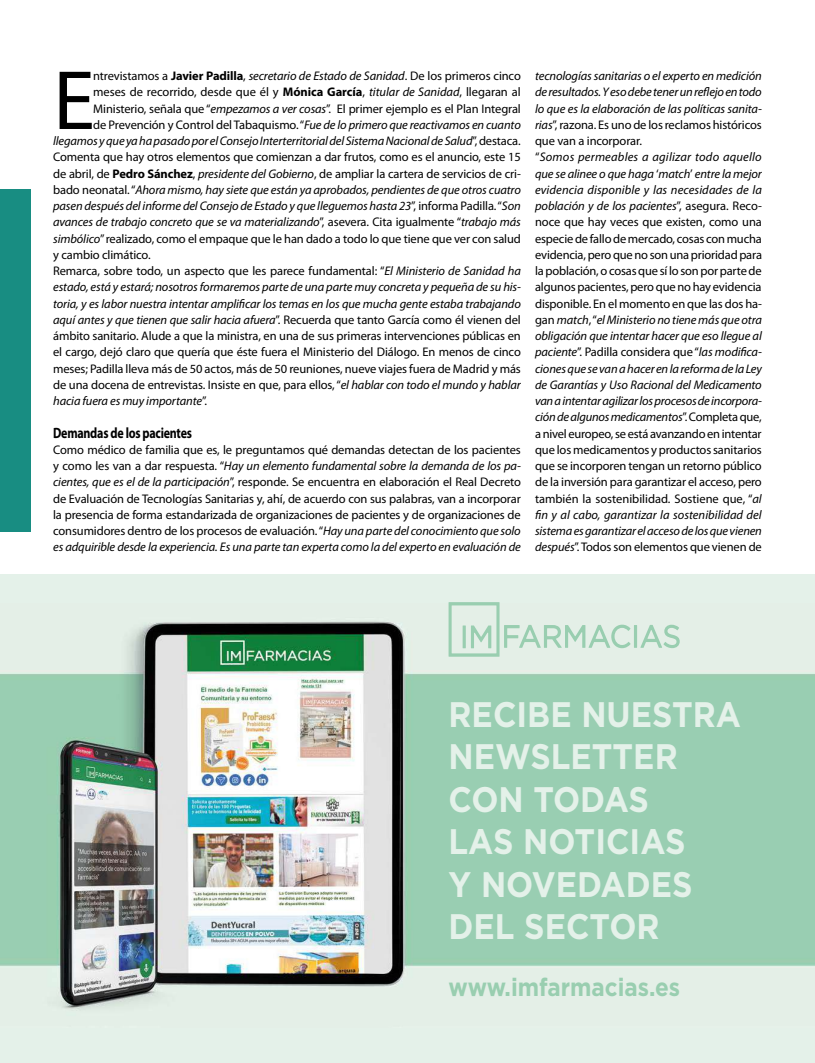
<style>
.page{position:relative;width:815px;height:1063px;background:#fff}
.page>*{position:absolute;margin:0;border:0;box-sizing:border-box;transform-origin:0 0}
.t1{font:84.88px "Myriad Pro";color:#000}
.t2{font:700 35.5px/42.6px "Gotham";color:#e4f1e9;scale:.9 1}
.t3{font:700 25px "Gotham";color:#99ceb0;scale:.9 1}
.t4{font:700 15px "Myriad Pro";letter-spacing:-.02em;color:#000;scale:.8 1}
.t5{font:italic 12.5px/16.2px "Myriad Pro";letter-spacing:-.01em;color:#000}
.t6{font:12.5px/16.2px "Myriad Pro";letter-spacing:-.01em;color:#000;text-align:justify}
.s1{font-weight:700}
.s2{font-style:italic}
.s3{font-style:normal}
</style>
<div class="page">
<div style="left:0;top:189px;width:30px;height:342px;background:#188d82"></div>
<div style="left:0;top:574px;width:815px;height:489px;background:#e4f1e9"></div>
<img style="left:0;top:603px;width:815px;height:407px">
<hr style="left:634px;top:625px;width:3px;height:23px;background:#99ceb0">
<svg style="left:640px;top:625px;width:40px;height:23px"></svg>
<svg style="left:449px;top:602px;width:182px;height:55px"></svg>
<h1 class="t1" style="left:53px;top:48px;width:43px">E</h1>
<p class="t6" style="left:93px;top:68px;width:429px">ntrevistamos a <span class="s1">Javier Padilla</span>, <span class="s2">secretario de Estado de Sanidad</span>. De los primeros cinco</p>
<p class="t6" style="left:93px;top:84px;width:429px">meses de recorrido, desde que él y <span class="s1">Mónica García</span>, <span class="s2">titular de Sanidad</span>, llegaran al</p>
<p class="t6" style="left:93px;top:100px;width:429px">Ministerio, señala que “<span class="s2">empezamos a ver cosas</span>”. El primer ejemplo es el Plan Integral</p>
<p class="t5" style="left:93px;top:116px;width:429px"><span class="s3">de Prevención y Control del Tabaquismo. “</span>Fue de lo primero que reactivamos en cuanto</p>
<p class="t5" style="left:53px;top:133px;width:469px">llegamos y que ya ha pasado por el Consejo Interterritorial del Sistema Nacional de Salud<span class="s3">”, destaca.</span></p>
<p class="t6" style="left:53px;top:149px;width:469px">Comenta que hay otros elementos que comienzan a dar frutos, como es el anuncio, este 15</p>
<p class="t6" style="left:53px;top:165px;width:469px">de abril, de <span class="s1">Pedro Sánchez</span>, <span class="s2">presidente del Gobierno</span>, de ampliar la cartera de servicios de cri-</p>
<p class="t5" style="left:53px;top:181px;width:469px"><span class="s3">bado neonatal. “</span>Ahora mismo, hay siete que están ya aprobados, pendientes de que otros cuatro</p>
<p class="t5" style="left:53px;top:198px;width:469px">pasen después del informe del Consejo de Estado y que lleguemos hasta 23<span class="s3">”, informa Padilla. “</span>Son</p>
<p class="t5" style="left:53px;top:214px;width:469px">avances de trabajo concreto que se va materializando<span class="s3">”, asevera. Cita igualmente “</span>trabajo más</p>
<p class="t6" style="left:53px;top:230px;width:469px"><span class="s2">simbólico</span>” realizado, como el empaque que le han dado a todo lo que tiene que ver con salud</p>
<p class="t6" style="left:53px;top:246px;width:99px">y cambio climático.</p>
<p class="t6" style="left:53px;top:263px;width:469px">Remarca, sobre todo, un aspecto que les parece fundamental: “<span class="s2">El Ministerio de Sanidad ha</span></p>
<p class="t5" style="left:53px;top:279px;width:469px">estado, está y estará; nosotros formaremos parte de una parte muy concreta y pequeña de su his-</p>
<p class="t5" style="left:53px;top:295px;width:469px">toria, y es labor nuestra intentar amplificar los temas en los que mucha gente estaba trabajando</p>
<p class="t6" style="left:53px;top:311px;width:469px"><span class="s2">aquí antes y que tienen que salir hacia afuera</span>”. Recuerda que tanto García como él vienen del</p>
<p class="t6" style="left:53px;top:328px;width:469px">ámbito sanitario. Alude a que la ministra, en una de sus primeras intervenciones públicas en</p>
<p class="t6" style="left:53px;top:344px;width:469px">el cargo, dejó claro que quería que éste fuera el Ministerio del Diálogo. En menos de cinco</p>
<p class="t6" style="left:53px;top:360px;width:469px">meses; Padilla lleva más de 50 actos, más de 50 reuniones, nueve viajes fuera de Madrid y más</p>
<p class="t6" style="left:53px;top:376px;width:469px">de una docena de entrevistas. Insiste en que, para ellos, “<span class="s2">el hablar con todo el mundo y hablar</span></p>
<p class="t5" style="left:53px;top:393px;width:155px">hacia fuera es muy importante<span class="s3">”.</span></p>
<p class="t4" style="left:53px;top:423px;width:175px">Demandas de los pacientes</p>
<p class="t6" style="left:53px;top:441px;width:469px">Como médico de familia que es, le preguntamos qué demandas detectan de los pacientes y como les van a dar respuesta. “<span class="s2">Hay un elemento fundamental sobre la demanda de los pa&shy;cientes, que es el de la participación</span>”, responde. Se encuentra en elaboración el Real Decreto de Evaluación de Tecnologías Sanitarias y, ahí, de acuerdo con sus palabras, van a incorporar la presencia de forma estandarizada de organizaciones de pacientes y de organizaciones de consumidores dentro de los procesos de evaluación. “<span class="s2">Hay una parte del conocimiento que solo es adquirible desde la experiencia. Es una parte tan experta como la del experto en evaluación de</span></p>
<p class="t5" style="left:535px;top:68px;width:228px">tecnologías sanitarias o el experto en medición de resultados. Y eso debe tener un reflejo en todo lo que es la elaboración de las políticas sanita&shy;rias<span class="s3">”, razona. Es uno de los reclamos históricos que van a incorporar.<br>“</span>Somos permeables a agilizar todo aquello que se alinee o que haga <span class="s3">‘</span>match<span class="s3">’</span> entre la mejor evidencia disponible y las necesidades de la población y de los pacientes<span class="s3">”, asegura. Reco&shy;noce que hay veces que existen, como una especie de fallo de mercado, cosas con mucha evidencia, pero que no son una prioridad para la población, o cosas que sí lo son por parte de algunos pacientes, pero que no hay evidencia disponible. En el momento en que las dos ha&shy;gan</span> match<span class="s3">, “</span>el Ministerio no tiene más que otra obligación que intentar hacer que eso llegue al paciente<span class="s3">”. Padilla considera que “</span>las modifica&shy;ciones que se van a hacer en la reforma de la Ley de Garantías y Uso Racional del Medicamento van a intentar agilizar los procesos de incorpora&shy;ción de algunos medicamentos<span class="s3">”. Completa que, a nivel europeo, se está avanzando en intentar que los medicamentos y productos sanitarios que se incorporen tengan un retorno público de la inversión para garantizar el acceso, pero también la sostenibilidad. Sostiene que, “</span>al fin y al cabo, garantizar la sostenibilidad del sistema es garantizar el acceso de los que vienen después<span class="s3">”. Todos son elementos que vienen de</span></p>
<h2 class="t2" style="left:449px;top:692px;width:326px">RECIBE NUESTRA<br>NEWSLETTER<br>CON TODAS<br>LAS NOTICIAS<br>Y NOVEDADES<br>DEL SECTOR</h2>
<h3 class="t3" style="left:449px;top:973px;width:259px">www.imfarmacias.es</h3>
</div>
